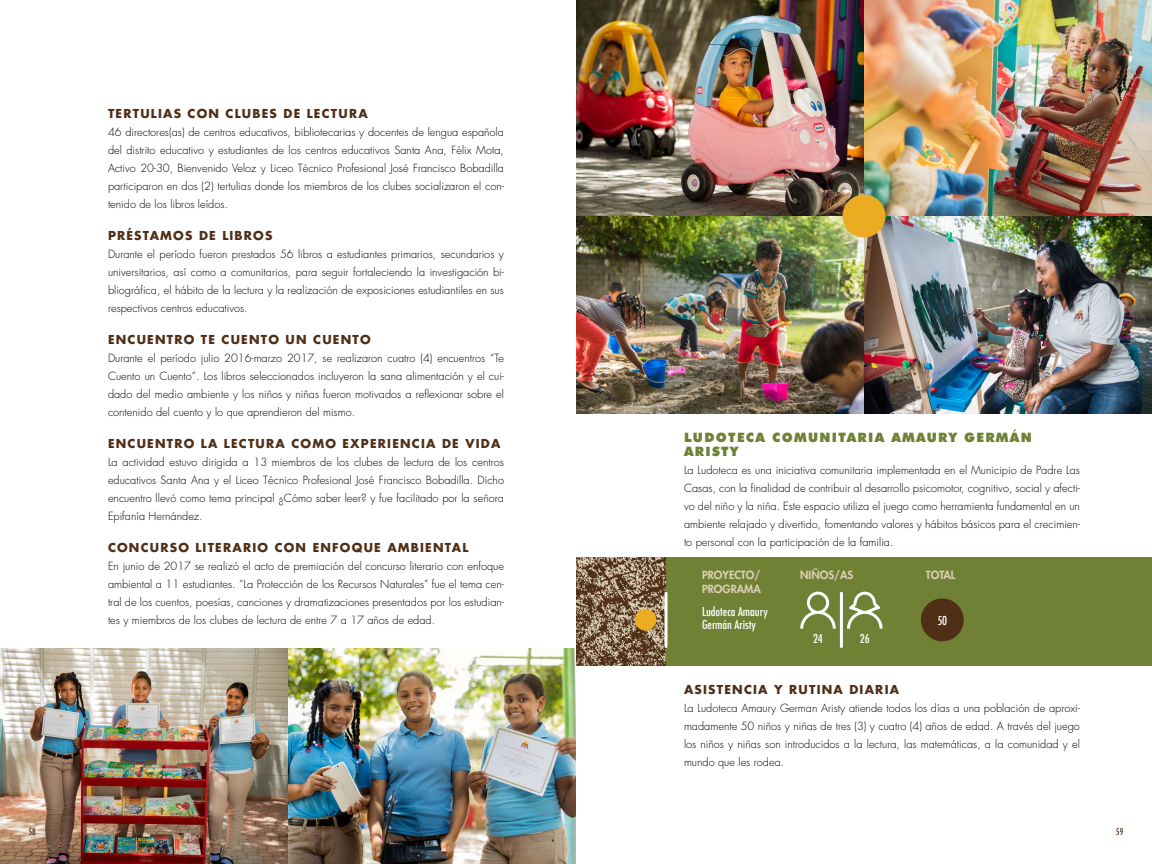
<style>
.page{position:relative;width:1152px;height:864px;background:#fff}
.page>*{position:absolute;margin:0;border:0;box-sizing:border-box;transform-origin:0 0}
.t1{font:900 13px/14px "Futura BT";letter-spacing:.1em;color:#708136}
.t2{font:700 12px "Futura Std";letter-spacing:.1em;color:#502f17}
.t3{font:500 condensed 12px/13px "Futura";color:#fff}
.t4{font:300 11px/18px "Futura";color:#000;text-align:justify}
.t5{font:800 11px/14px "Futura Std";color:#dcd1b7}
.t6{font:500 condensed 9px "Futura";color:#502f17}
</style>
<div class="page">
<img style="left:576px;top:0;width:576px;height:414px">
<div style="left:843px;top:195px;width:42px;height:42px;background:#ebac21;border-radius:50%"></div>
<div style="left:666px;top:558px;width:486px;height:108px;background:#708136"></div>
<img style="left:576px;top:558px;width:90px;height:108px">
<svg style="left:664px;top:593px;width:4px;height:54px"></svg>
<div style="left:635px;top:609px;width:21px;height:22px;background:#ebac21;border-radius:50%"></div>
<div style="left:921px;top:598px;width:43px;height:43px;background:#502f17;border-radius:50%"></div>
<hr style="left:840px;top:593px;width:3px;height:54px;background:#fff">
<svg style="left:800px;top:592px;width:36px;height:37px"></svg>
<svg style="left:847px;top:592px;width:36px;height:37px"></svg>
<img style="left:0;top:648px;width:576px;height:216px">
<p class="t2" style="left:108px;top:105px;width:261px">TERTULIAS CON CLUBES DE LECTURA</p>
<p class="t4" style="left:108px;top:123px;width:398px">46 directores(as) de centros educativos, bibliotecarias y docentes de lengua española del distrito educativo y estudiantes de los centros educativos Santa Ana, Félix Mota, Activo 20-30, Bienvenido Veloz y Liceo Técnico Profesional José Francisco Bobadilla participaron en dos (2) tertulias donde los miembros de los clubes socializaron el con&shy;tenido de los libros leídos.</p>
<p class="t2" style="left:108px;top:227px;width:166px">PRÉSTAMOS DE LIBROS</p>
<p class="t4" style="left:108px;top:245px;width:397px">Durante el período fueron prestados 56 libros a estudiantes primarios, secundarios y universitarios, así como a comunitarios, para seguir fortaleciendo la investigación bi&shy;bliográfica, el hábito de la lectura y la realización de exposiciones estudiantiles en sus respectivos centros educativos.</p>
<p class="t2" style="left:108px;top:331px;width:264px">ENCUENTRO TE CUENTO UN CUENTO</p>
<p class="t4" style="left:108px;top:349px;width:398px">Durante el período julio 2016-marzo 2017, se realizaron cuatro (4) encuentros “Te Cuento un Cuento”. Los libros seleccionados incluyeron la sana alimentación y el cui&shy;dado del medio ambiente y los niños y niñas fueron motivados a reflexionar sobre el contenido del cuento y lo que aprendieron del mismo.</p>
<p class="t2" style="left:108px;top:435px;width:394px">ENCUENTRO LA LECTURA COMO EXPERIENCIA DE VIDA</p>
<p class="t4" style="left:108px;top:453px;width:398px">La actividad estuvo dirigida a 13 miembros de los clubes de lectura de los centros educativos Santa Ana y el Liceo Técnico Profesional José Francisco Bobadilla. Dicho encuentro llevó como tema principal ¿Cómo saber leer? y fue facilitado por la señora Epifanía Hernández.</p>
<p class="t2" style="left:108px;top:539px;width:362px">CONCURSO LITERARIO CON ENFOQUE AMBIENTAL</p>
<p class="t4" style="left:108px;top:557px;width:398px">En junio de 2017 se realizó el acto de premiación del concurso literario con enfoque ambiental a 11 estudiantes. “La Protección de los Recursos Naturales” fue el tema cen&shy;tral de los cuentos, poesías, canciones y dramatizaciones presentados por los estudian&shy;tes y miembros de los clubes de lectura de entre 7 a 17 años de edad.</p>
<p class="t1" style="left:684px;top:431px;width:349px">LUDOTECA COMUNITARIA AMAURY GERMÁN<br>ARISTY</p>
<p class="t4" style="left:684px;top:462px;width:398px">La Ludoteca es una iniciativa comunitaria implementada en el Municipio de Padre Las Casas, con la finalidad de contribuir al desarrollo psicomotor, cognitivo, social y afecti&shy;vo del niño y la niña. Este espacio utiliza el juego como herramienta fundamental en un ambiente relajado y divertido, fomentando valores y hábitos básicos para el crecimien&shy;to personal con la participación de la familia.</p>
<p class="t5" style="left:702px;top:568px;width:60px">PROYECTO/<br>PROGRAMA</p>
<p class="t5" style="left:800px;top:568px;width:55px">NIÑOS/AS</p>
<p class="t5" style="left:926px;top:568px;width:31px">TOTAL</p>
<p class="t3" style="left:702px;top:605px;width:67px">Ludoteca Amaury<br>Germán Aristy</p>
<p class="t3" style="left:937px;top:614px;width:11px">50</p>
<p class="t3" style="left:813px;top:632px;width:11px">24</p>
<p class="t3" style="left:860px;top:632px;width:11px">26</p>
<p class="t2" style="left:684px;top:681px;width:217px">ASISTENCIA Y RUTINA DIARIA</p>
<p class="t4" style="left:684px;top:699px;width:397px">La Ludoteca Amaury German Aristy atiende todos los días a una población de aproxi&shy;madamente 50 niños y niñas de tres (3) y cuatro (4) años de edad. A través del juego los niños y niñas son introducidos a la lectura, las matemáticas, a la comunidad y el mundo que les rodea.</p>
<p class="t6" style="left:29px;top:826px;width:9px">58</p>
<p class="t6" style="left:1116px;top:826px;width:9px">59</p>
</div>
